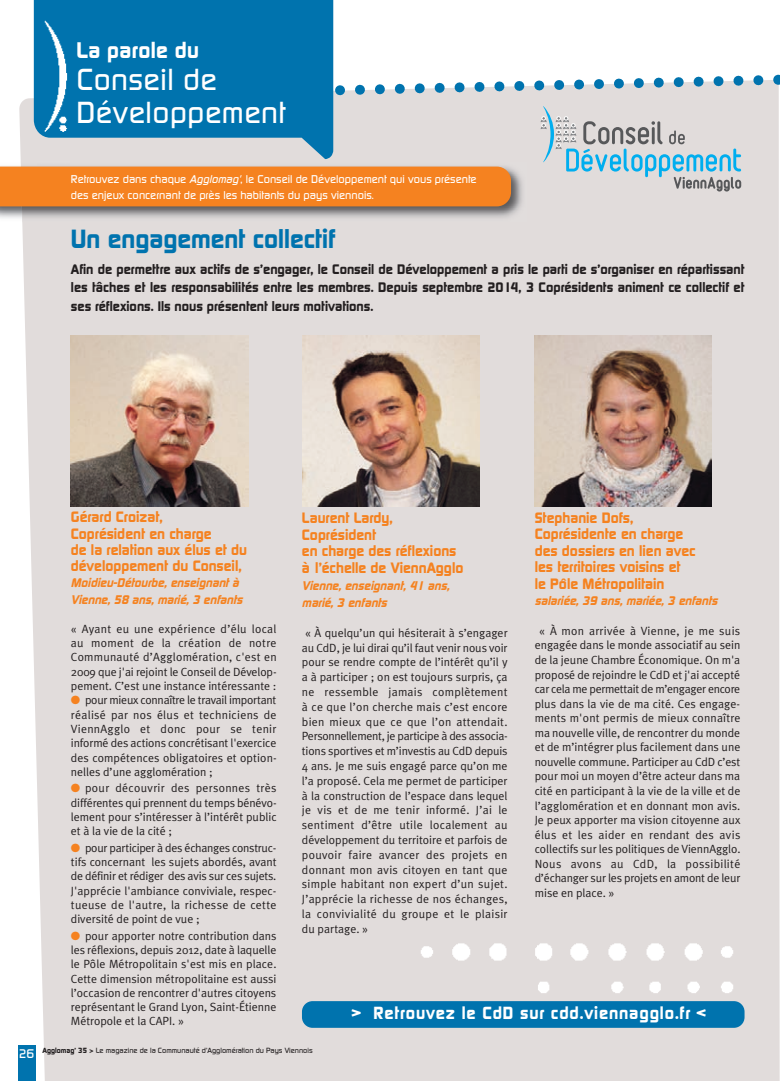
<style>
.page{position:relative;width:780px;height:1081px;background:#fff}
.page>*{position:absolute;margin:0;border:0;box-sizing:border-box;transform-origin:0 0}
.t1{font:500 30.38px/32.5px "Continuum";letter-spacing:.015em;color:#fff}
.t2{font:700 26.25px "Continuum";color:#0073ae}
.t3{font:700 22.5px "Continuum";letter-spacing:.015em;color:#fff}
.t4{font:700 17.5px "Continuum";letter-spacing:.05em;color:#fff}
.t5{font:700 15px/16.5px "Continuum";color:#f58220}
.t6{font:700 13.75px/18.8px "Continuum";color:#231f20;text-align:justify}
.t7{font:italic 700 12.5px/16.2px "Continuum";color:#f58220}
.t8{font:500 12.5px "Continuum";color:#fff}
.t9{font:11.88px/14.2px "Meta Plus Normal";color:#231f20;text-align:justify}
.t10{font:500 11.25px/16.9px "Continuum";color:#fff}
.t11{font:500 7.5px "Continuum";color:#231f20}
.s1{font-style:italic}
.s2{color:#f58220}
.s3{font-weight:700}
.s4{font-family:"Cooper Black Std";font-weight:400;font-style:italic}
</style>
<div class="page">
<div style="left:22px;top:206px;width:757px;height:875px;background:#e1dcdb"></div>
<div style="left:18px;top:1045px;width:17px;height:36px;background:#0073ae"></div>
<div style="left:34px;top:0;width:299px;height:70px;background:#0073ae"></div>
<img style="left:38px;top:18px;width:31px;height:52px">
<img style="left:0;top:206px;width:527px;height:16px">
<svg style="left:0;top:70px;width:780px;height:136px;background:#b4b6b0"></svg>
<img style="left:71px;top:336px;width:177px;height:170px">
<img style="left:303px;top:336px;width:176px;height:170px">
<img style="left:534px;top:336px;width:178px;height:170px">
<div style="left:302px;top:1001px;width:442px;height:27px;background:#0073ae;border-radius:11px"></div>
<img style="left:417px;top:930px;width:320px;height:67px">
<h3 class="t3" style="left:76px;top:35px;width:124px">La parole du</h3>
<h1 class="t1" style="left:76px;top:63px;width:211px">Conseil de<br>Développement</h1>
<p class="t10" style="left:71px;top:170px;width:407px">Retrouvez dans chaque <span class="s1">Agglomag'</span>, le Conseil de Développement qui vous présente des enjeux concernant de près les habitants du pays viennois.</p>
<h2 class="t2" style="left:71px;top:221px;width:266px">Un engagement collectif</h2>
<p class="t6" style="left:71px;top:259px;width:675px">Afin de permettre aux actifs de s’engager, le Conseil de Développement a pris le parti de s’organiser en répartissant les tâches et les responsabilités entre les membres. Depuis septembre 2014, 3 Coprésidents animent ce collectif et ses réflexions. Ils nous présentent leurs motivations.</p>
<p class="t8" style="left:19px;top:1045px;width:17px">26</p>
<p class="t5" style="left:71px;top:508px;width:178px">Gérard Croizat,<br>Coprésident en charge<br>de la relation aux élus et du développement du Conseil,</p>
<p class="t7" style="left:71px;top:574px;width:176px">Moidieu-Détourbe,enseignantà<br>Vienne,58 ans,marié,3 enfants</p>
<p class="t9" style="left:71px;top:621px;width:207px">« Ayant eu une expérience d’élu local au moment de la création de notre Communauté d’Agglomération, c'est en 2009 que j'ai rejoint le Conseil de Dévelop&shy;pement. C’est une instance intéressante :</p>
<p class="t9" style="left:71px;top:693px;width:207px"><span class="s2">●</span> pour mieux connaître le travail important réalisé par nos élus et techniciens de ViennAgglo et donc pour se tenir informé des actions concrétisant l'exercice des compétences obligatoires et option&shy;nelles d’une agglomération ;</p>
<p class="t9" style="left:71px;top:781px;width:207px"><span class="s2">●</span> pour découvrir des personnes très différentes qui prennent du temps bénévo&shy;lement pour s’intéresser à l’intérêt public et à la vie de la cité ;</p>
<p class="t9" style="left:71px;top:840px;width:207px"><span class="s2">●</span> pour participer à des échanges construc&shy;tifs concernant les sujets abordés, avant de définir et rédiger des avis sur ces sujets.<br>J'apprécie l'ambiance conviviale, respec&shy;tueuse de l'autre, la richesse de cette diversité de point de vue ;</p>
<p class="t9" style="left:71px;top:928px;width:207px"><span class="s2">●</span> pour apporter notre contribution dans les réflexions, depuis 2012, date à laquelle le Pôle Métropolitain s'est mis en place.<br>Cette dimension métropolitaine est aussi l’occasion de rencontrer d'autres citoyens représentant le Grand Lyon, Saint-Étienne Métropole et la CAPI. »</p>
<p class="t5" style="left:302px;top:508px;width:163px">Laurent Lardy,<br>Coprésident<br>en charge des réflexions à l’échelle de ViennAgglo</p>
<p class="t7" style="left:302px;top:577px;width:152px;line-height:16.8px">Vienne,enseignant,41 ans, marié,3 enfants</p>
<p class="t9" style="left:302px;top:625px;width:207px;line-height:14.8px">« À quelqu’un qui hésiterait à s’engager au CdD, je lui dirai qu’il faut venir nous voir pour se rendre compte de l’intérêt qu’il y a à participer ; on est toujours surpris, ça ne ressemble jamais complètement à ce que l’on cherche mais c’est encore bien mieux que ce que l’on attendait.<br>Personnellement, je participe à des associa&shy;tions sportives et m’investis au CdD depuis 4 ans. Je me suis engagé parce qu’on me l’a proposé. Cela me permet de participer à la construction de l’espace dans lequel je vis et de me tenir informé. J’ai le sentiment d’être utile localement au développement du territoire et parfois de pouvoir faire avancer des projets en donnant mon avis citoyen en tant que simple habitant non expert d’un sujet.<br>J’apprécie la richesse de nos échanges, la convivialité du groupe et le plaisir du partage. »</p>
<p class="t5" style="left:534px;top:508px;width:162px">Stephanie Dofs,<br>Coprésidente en charge des dossiers en lien avec les territoires voisins et<br>le Pôle Métropolitain</p>
<p class="t7" style="left:534px;top:592px;width:188px">salariée,39 ans,mariée,3 enfants</p>
<p class="t9" style="left:534px;top:623px;width:207px;text-indent:5px">« À mon arrivée à Vienne, je me suis engagée dans le monde associatif au sein de la jeune Chambre Économique. On m'a proposé de rejoindre le CdD et j'ai accepté car cela me permettait de m’engager encore plus dans la vie de ma cité. Ces engage&shy;ments m'ont permis de mieux connaître ma nouvelle ville, de rencontrer du monde et de m’intégrer plus facilement dans une nouvelle commune. Participer au CdD c’est pour moi un moyen d’être acteur dans ma cité en participant à la vie de la ville et de l’agglomération et en donnant mon avis.<br>Je peux apporter ma vision citoyenne aux élus et les aider en rendant des avis collectifs sur les politiques de ViennAgglo.<br>Nous avons au CdD, la possibilité d’échanger sur les projets en amont de leur mise en place. »</p>
<h3 class="t4" style="left:351px;top:1001px;width:356px">&gt; Retrouvez le CdD sur cdd.viennagglo.fr &lt;</h3>
<p class="t11" style="left:43px;top:1045px;width:271px"><span class="s3">Agglomag’ 35</span> <span class="s4">&gt;</span> Le magazine de la Communauté d’Agglomération du Pays Viennois</p>
</div>
